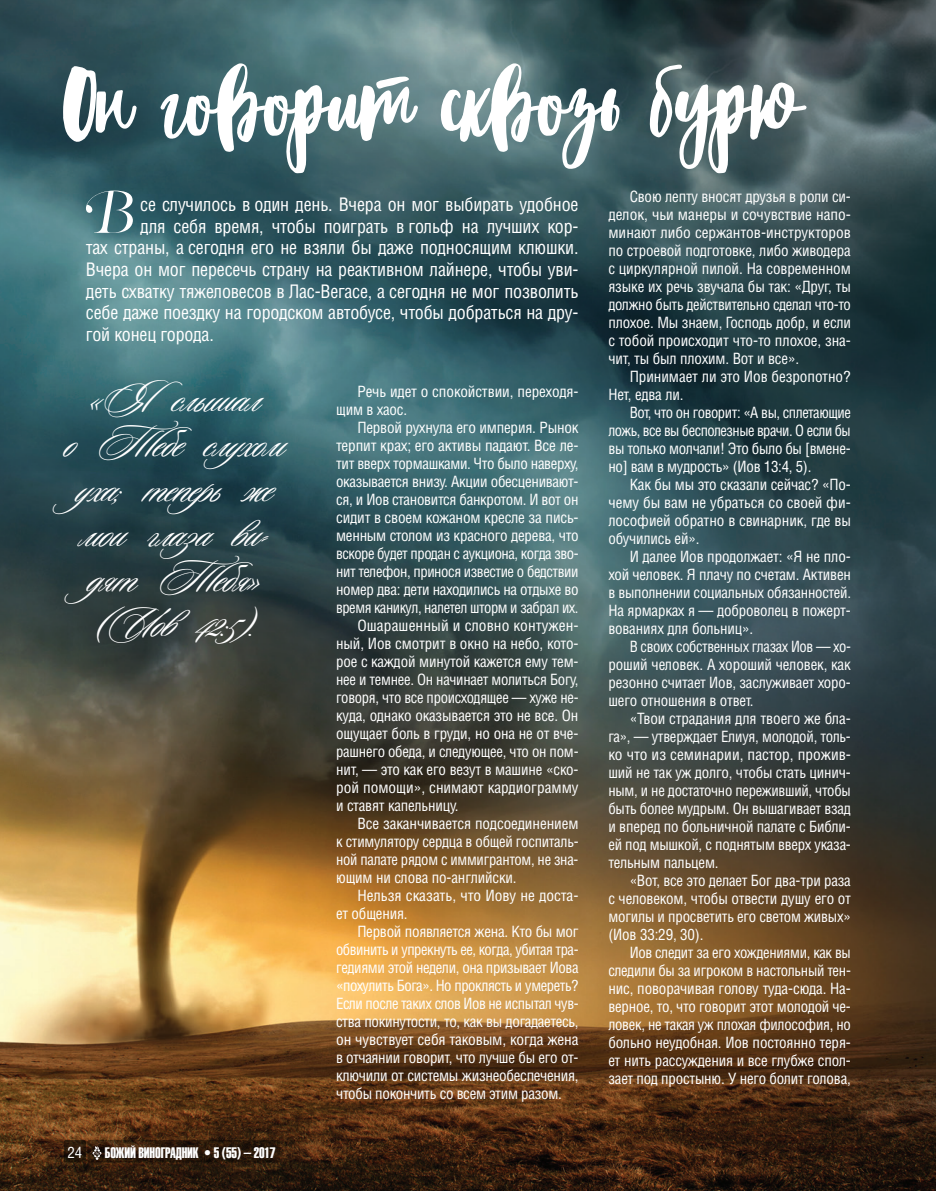
<style>
.page{position:relative;width:936px;height:1191px;background:#fff}
.page>*{position:absolute;margin:0;border:0;box-sizing:border-box;transform-origin:0 0}
.t1{font:85.5px "Blacktear Script";letter-spacing:-.01em;color:#fff}
.t2{font:61.8px "PF Regal Swash Pro";color:#fff}
.t3{font:45px/45px "Ceremonious Two";letter-spacing:-.01em;color:#fff;text-align:center}
.t4{font:18px "AG Letterica Condensed C";letter-spacing:-.01em;color:#fff}
.t5{font:15px/18px "AG Letterica Condensed C";letter-spacing:-.02em;color:#fff;text-align:justify}
.t6{font:15px "AG Letterica Condensed C";color:#fff}
.t7{font:15px "AG Letterica Condensed C";letter-spacing:.005em;color:#fff}
.t8{font:15px "Helios Extra Compressed C";letter-spacing:-.01em;color:#fff}
.s1{font-style:inherit}
</style>
<div class="page">
<img style="left:0;top:0;width:935px;height:1191px">
<svg style="left:87px;top:1140px;width:193px;height:22px;background:#2b190a"></svg>
<svg style="left:64px;top:1140px;width:22px;height:22px"></svg>
<svg style="left:92px;top:1146px;width:9px;height:13px"></svg>
<h1 class="t1" style="left:63px;top:52px;width:742px">Он говорит сквозь бурю</h1>
<h2 class="t2" style="left:86px;top:175px;width:50px">В</h2>
<p class="t4" style="left:140px;top:194px;width:440px">се случилось в один день. Вчера он мог выбирать удобное</p>
<p class="t5" style="left:608px;top:187px;width:244px;text-indent:21px">Свою лепту вносят друзья в роли си&shy;делок, чьи манеры и сочувствие напо&shy;минают либо сержантов-инструкторов по строевой подготовке, либо живодера с циркулярной пилой. На современном языке их речь звучала бы так: «Друг, ты должно быть действительно сделал что-то плохое. Мы знаем, Господь добр, и если с тобой происходит что-то плохое, зна&shy;чит, ты был плохим. Вот и все».</p>
<p class="t5" style="left:608px;top:367px;width:244px;text-indent:21px">Принимает ли это Иов безропотно?<br>Нет, едва ли.</p>
<p class="t5" style="left:608px;top:403px;width:244px;text-indent:21px">Вот, что он говорит: «А вы, сплетающие ложь, все вы бесполезные врачи. О если бы вы только молчали! Это было бы [вмене&shy;но] вам в мудрость» (Иов 13:4, 5).</p>
<p class="t5" style="left:608px;top:475px;width:244px;text-indent:21px">Как бы мы это сказали сейчас? «По&shy;чему бы вам не убраться со своей фи&shy;лософией обратно в свинарник, где вы обучились ей».</p>
<p class="t5" style="left:608px;top:547px;width:244px;text-indent:21px">И далее Иов продолжает: «Я не пло&shy;хой человек. Я плачу по счетам. Активен в выполнении социальных обязанностей.<br>На ярмарках я — доброволец в пожерт&shy;вованиях для больниц».</p>
<p class="t5" style="left:608px;top:637px;width:244px;text-indent:21px">В своих собственных глазах Иов — хо&shy;роший человек. А хороший человек, как резонно считает Иов, заслуживает хоро&shy;шего отношения в ответ.</p>
<p class="t5" style="left:608px;top:709px;width:244px;text-indent:21px">«Твои страдания для твоего же бла&shy;га», — утверждает Елиуя, молодой, толь&shy;ко что из семинарии, пастор, прожив&shy;ший не так уж долго, чтобы стать цинич&shy;ным, и не достаточно переживший, чтобы быть более мудрым. Он вышагивает взад и вперед по больничной палате с Библи&shy;ей под мышкой, с поднятым вверх указа&shy;тельным пальцем.</p>
<p class="t5" style="left:608px;top:871px;width:244px;text-indent:21px">«Вот, все это делает Бог два-три раза с человеком, чтобы отвести душу его от могилы и просветить его светом живых» (Иов 33:29, 30).</p>
<p class="t5" style="left:608px;top:943px;width:244px;text-indent:21px">Иов следит за его хождениями, как вы следили бы за игроком в настольный тен&shy;нис, поворачивая голову туда-сюда. На&shy;верное, то, что говорит этот молодой че&shy;ловек, не такая уж плохая философия, но больно неудобная. Иов постоянно теря&shy;ет нить рассуждения и все глубже спол&shy;зает под простыню. У него болит голова,</p>
<p class="t4" style="left:140px;top:215px;width:440px">для себя время, чтобы поиграть в гольф на лучших кор-</p>
<p class="t4" style="left:86px;top:237px;width:494px">тах страны, а сегодня его не взяли бы даже подносящим клюшки.</p>
<p class="t4" style="left:86px;top:259px;width:494px">Вчера он мог пересечь страну на реактивном лайнере, чтобы уви-</p>
<p class="t4" style="left:86px;top:280px;width:494px">деть схватку тяжеловесов в Лас-Вегасе, а сегодня не мог позволить</p>
<p class="t4" style="left:86px;top:302px;width:494px">себе даже поездку на городском автобусе, чтобы добраться на дру-</p>
<p class="t4" style="left:86px;top:323px;width:129px">гой конец города.</p>
<h3 class="t3" style="left:65px;top:378px;width:222px">«Яслышал<br>о Тебе слухом уха; теперь же мои глаза ви&shy;дят Тебя» (Иов 42:5).</h3>
<p class="t5" style="left:336px;top:382px;width:244px;text-indent:21px">Речь идет о спокойствии, переходя&shy;щим в хаос.</p>
<p class="t5" style="left:357px;top:418px;width:223px">Первой рухнула его империя. Рынок</p>
<p class="t5" style="left:336px;top:436px;width:244px">терпит крах; его активы падают. Все ле-</p>
<p class="t5" style="left:336px;top:454px;width:244px">тит вверх тормашками. Что было наверху,</p>
<p class="t5" style="left:336px;top:472px;width:244px">оказывается внизу. Акции обесценивают-</p>
<p class="t5" style="left:336px;top:490px;width:244px">ся, и Иов становится банкротом. И вот он</p>
<p class="t5" style="left:336px;top:508px;width:244px">сидит в своем кожаном кресле за пись-</p>
<p class="t5" style="left:336px;top:526px;width:244px">менным столом из красного дерева, что</p>
<p class="t5" style="left:336px;top:544px;width:244px">вскоре будет продан с аукциона, когда зво-</p>
<p class="t5" style="left:336px;top:562px;width:244px">нит телефон, принося известие о бедствии</p>
<p class="t5" style="left:336px;top:580px;width:244px">номер два: дети находились на отдыхе во</p>
<p class="t5" style="left:336px;top:598px;width:244px">время каникул, налетел шторм и забрал их.</p>
<p class="t7" style="left:357px;top:616px;width:223px">Ошарашенный и словно контужен-</p>
<p class="t5" style="left:336px;top:634px;width:244px">ный, Иов смотрит в окно на небо, кото-</p>
<p class="t5" style="left:336px;top:652px;width:244px">рое с каждой минутой кажется ему тем-</p>
<p class="t5" style="left:336px;top:670px;width:244px">нее и темнее. Он начинает молиться Богу,</p>
<p class="t5" style="left:336px;top:688px;width:244px">говоря, что все происходящее — хуже не-</p>
<p class="t5" style="left:336px;top:706px;width:244px">куда, однако оказывается это не все. Он</p>
<p class="t5" style="left:336px;top:724px;width:244px">ощущает боль в груди, но она не от вче-</p>
<p class="t5" style="left:336px;top:742px;width:244px">рашнего обеда, и следующее, что он пом-</p>
<p class="t5" style="left:336px;top:760px;width:244px">нит, — это как его везут в машине «ско-</p>
<p class="t6" style="left:336px;top:778px;width:244px">рой помощи», снимают кардиограмму</p>
<p class="t5" style="left:336px;top:796px;width:124px">и ставят капельницу.</p>
<p class="t5" style="left:357px;top:814px;width:223px">Все заканчивается подсоединением</p>
<p class="t5" style="left:336px;top:832px;width:244px">к стимулятору сердца в общей госпиталь-</p>
<p class="t5" style="left:336px;top:850px;width:244px">ной палате рядом с иммигрантом, не зна-</p>
<p class="t5" style="left:336px;top:868px;width:182px">ющим ни слова по-английски.</p>
<p class="t6" style="left:357px;top:886px;width:223px">Нельзя сказать, что Иову не доста-</p>
<p class="t5" style="left:336px;top:904px;width:73px">ет общения.</p>
<p class="t5" style="left:357px;top:922px;width:223px">Первой появляется жена. Кто бы мог</p>
<p class="t5" style="left:336px;top:940px;width:244px">обвинить и упрекнуть ее, когда, убитая тра-</p>
<p class="t5" style="left:336px;top:958px;width:244px">гедиями этой недели, она призывает Иова</p>
<p class="t5" style="left:336px;top:976px;width:244px">«похулить Бога». Но проклясть и умереть?</p>
<p class="t5" style="left:336px;top:994px;width:244px">Если после таких слов Иов не испытал чув-</p>
<p class="t5" style="left:336px;top:1012px;width:244px">ства покинутости, то, как вы догадаетесь,</p>
<p class="t5" style="left:336px;top:1030px;width:244px">он чувствует себя таковым, когда жена</p>
<p class="t5" style="left:336px;top:1048px;width:244px">в отчаянии говорит, что лучше бы его от-</p>
<p class="t5" style="left:336px;top:1066px;width:244px">ключили от системы жизнеобеспечения,</p>
<p class="t5" style="left:336px;top:1084px;width:227px">чтобы покончить со всем этим разом.</p>
<p class="t5" style="left:67px;top:1143px;width:16px">24</p>
<p class="t8" style="left:105px;top:1143px;width:172px">БОЖИЙ ВИНОГРАДНИК <span class="s1">• 5 (55) – 2017</span></p>
</div>
